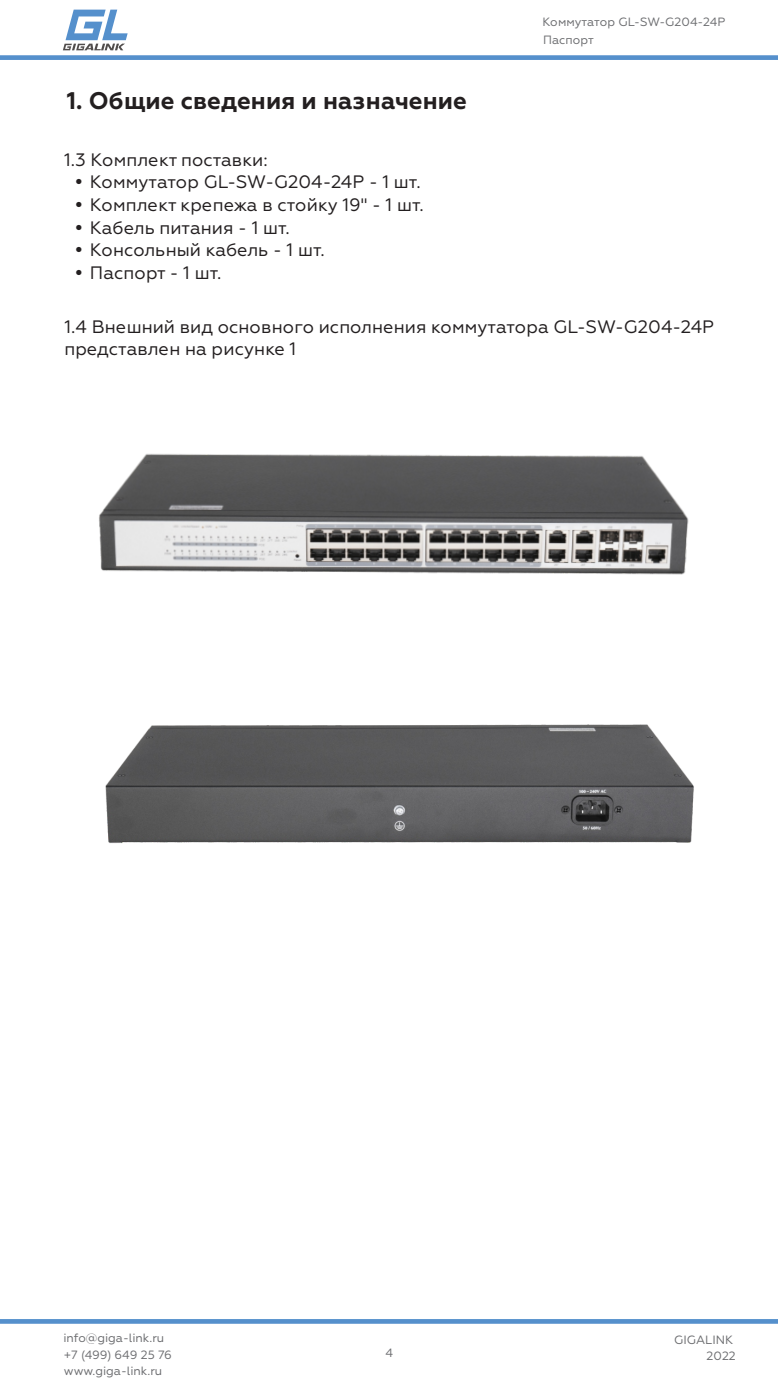
<style>
.page{position:relative;width:778px;height:1383px;background:#fff}
.page>*{position:absolute;margin:0;border:0;box-sizing:border-box;transform-origin:0 0}
.t1{font:700 24px "Geometria";color:#231f20}
.t2{font:18px/22.6px "Geometria";color:#231f20}
.t3{font:12px/16.2px "Geometria";color:#6c6d70;text-align:right}
</style>
<div class="page">
<img style="left:105px;top:724px;width:589px;height:119px">
<img style="left:99px;top:453px;width:590px;height:122px">
<svg style="left:0;top:1319px;width:778px;height:4px;background:#5791cc"></svg>
<svg style="left:0;top:10px;width:778px;height:50px"></svg>
<h1 class="t1" style="left:67px;top:86px;width:401px">1. Общие сведения и назначение</h1>
<p class="t2" style="left:64px;top:149px;width:205px">1.3 Комплект поставки:</p>
<p class="t2" style="left:90px;top:195px;width:335px">Комплект крепежа в стойку 19" - 1 шт.</p>
<p class="t2" style="left:90px;top:172px;width:332px">Коммутатор GL-SW-G204-24P - 1 шт.</p>
<p class="t2" style="left:90px;top:217px;width:236px">Кабель питания - 1 шт.<br>Консольный кабель - 1 шт.</p>
<p class="t3" style="left:542px;top:14px;width:184px;line-height:17.2px;text-align:left">Коммутатор GL-SW-G204-24P<br>Паспорт</p>
<p class="t2" style="left:90px;top:263px;width:133px">Паспорт - 1 шт.</p>
<p class="t2" style="left:64px;top:316px;width:651px">1.4 Внешний вид основного исполнения коммутатора GL-SW-G204-24P представлен на рисунке 1</p>
<p class="t3" style="left:63px;top:1330px;width:102px">info@giga-link.ru</p>
<p class="t3" style="left:64px;top:1347px;width:110px">+7 (499) 649 25 76</p>
<p class="t3" style="left:64px;top:1363px;width:100px">www.giga-link.ru</p>
<p class="t3" style="left:385px;top:1345px;width:9px">4</p>
<p class="t3" style="left:674px;top:1332px;width:63px">GIGALINK<br>2022</p>
</div>
